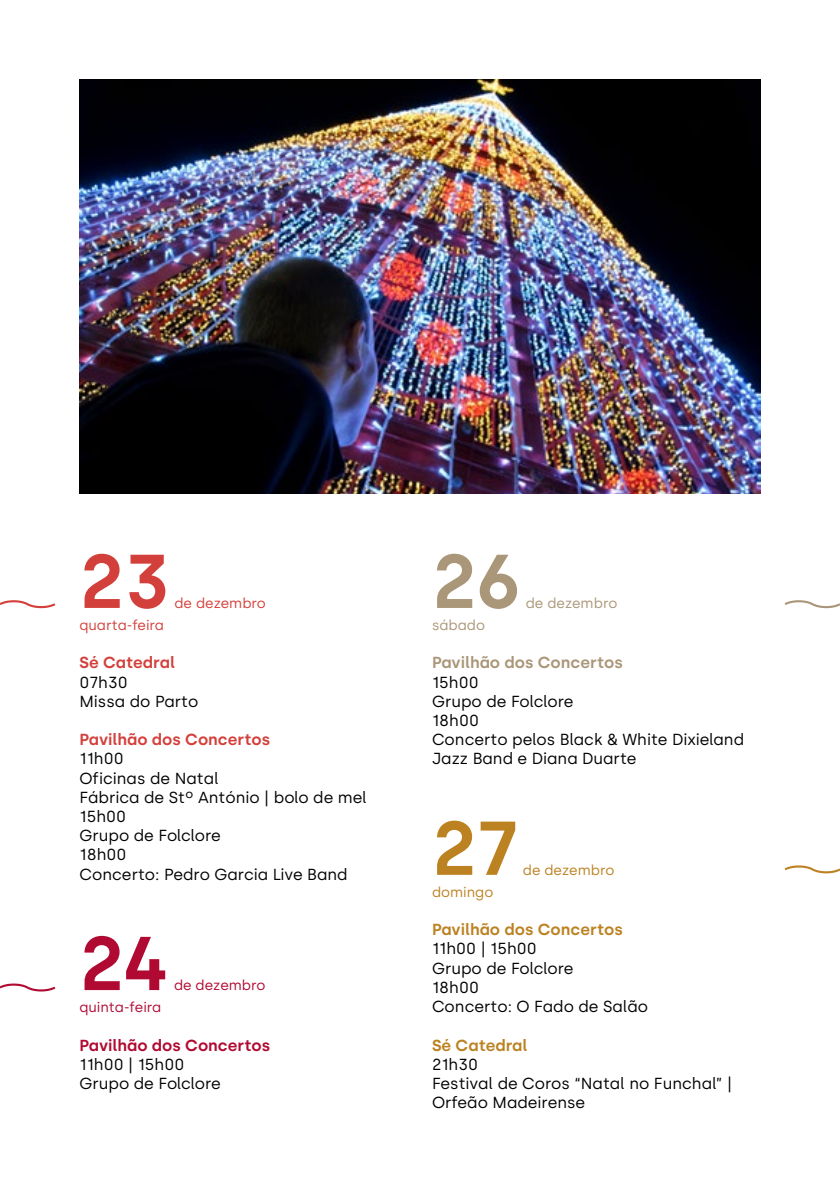
<style>
.page{position:relative;width:840px;height:1191px;background:#fff}
.page>*{position:absolute;margin:0;border:0;box-sizing:border-box;transform-origin:0 0}
.t1{font:600 76px "Silka";color:#d3403b}
.t2{font:600 76px "Silka";color:#b10a32}
.t3{font:600 76px "Silka";color:#aa9678}
.t4{font:600 76px "Silka";color:#bc8222}
.t5{font:16px/19.2px "Silka";color:#000}
.t6{font:600 16px "Silka";color:#d3403b}
.t7{font:600 16px "Silka";color:#bc8222}
.t8{font:600 16px "Silka";color:#b10a32}
.t9{font:600 16px "Silka";color:#aa9678}
.t10{font:14px "Silka";color:#d3403b}
.t11{font:14px "Silka";color:#b10a32}
.t12{font:14px "Silka";color:#bc8222}
.t13{font:14px "Silka";color:#aa9678}
</style>
<div class="page">
<hr style="left:839px;top:0;width:1px;height:1191px;background:#bc8222">
<svg style="left:0;top:600px;width:56px;height:9px"></svg>
<svg style="left:0;top:983px;width:56px;height:9px"></svg>
<svg style="left:784px;top:600px;width:55px;height:9px"></svg>
<svg style="left:784px;top:865px;width:55px;height:9px"></svg>
<img style="left:79px;top:79px;width:681px;height:414px">
<h1 class="t1" style="left:79px;top:536px;width:92px">23</h1>
<p class="t10" style="left:174px;top:595px;width:93px">de dezembro</p>
<p class="t10" style="left:79px;top:617px;width:86px">quarta-feira</p>
<p class="t6" style="left:79px;top:653px;width:97px">Sé Catedral</p>
<p class="t5" style="left:79px;top:672px;width:120px">07h30<br>Missa do Parto</p>
<p class="t6" style="left:79px;top:730px;width:192px">Pavilhão dos Concertos</p>
<p class="t5" style="left:79px;top:749px;width:289px">11h00<br>Oficinas de Natal<br>Fábrica de Stº António | bolo de mel<br>15h00<br>Grupo de Folclore<br>18h00<br>Concerto: Pedro Garcia Live Band</p>
<h1 class="t2" style="left:79px;top:918px;width:92px">24</h1>
<p class="t11" style="left:174px;top:977px;width:93px">de dezembro</p>
<p class="t11" style="left:79px;top:999px;width:83px">quinta-feira</p>
<p class="t8" style="left:79px;top:1035px;width:192px">Pavilhão dos Concertos</p>
<p class="t5" style="left:79px;top:1054px;width:143px">11h00 | 15h00<br>Grupo de Folclore</p>
<h1 class="t3" style="left:432px;top:536px;width:91px">26</h1>
<p class="t13" style="left:525px;top:595px;width:93px">de dezembro</p>
<p class="t13" style="left:432px;top:617px;width:55px">sábado</p>
<p class="t9" style="left:432px;top:653px;width:192px">Pavilhão dos Concertos</p>
<p class="t5" style="left:432px;top:672px;width:313px">15h00<br>Grupo de Folclore<br>18h00<br>Concerto pelos Black &amp; White Dixieland<br>Jazz Band e Diana Duarte</p>
<h1 class="t4" style="left:432px;top:803px;width:88px">27</h1>
<p class="t12" style="left:522px;top:861px;width:93px">de dezembro</p>
<p class="t12" style="left:432px;top:883px;width:63px">domingo</p>
<p class="t7" style="left:432px;top:920px;width:192px">Pavilhão dos Concertos</p>
<p class="t5" style="left:432px;top:939px;width:217px">11h00 | 15h00<br>Grupo de Folclore<br>18h00<br>Concerto: O Fado de Salão</p>
<p class="t7" style="left:432px;top:1035px;width:97px">Sé Catedral</p>
<p class="t5" style="left:432px;top:1054px;width:301px">21h30<br>Festival de Coros “Natal no Funchal” |<br>Orfeão Madeirense</p>
</div>
